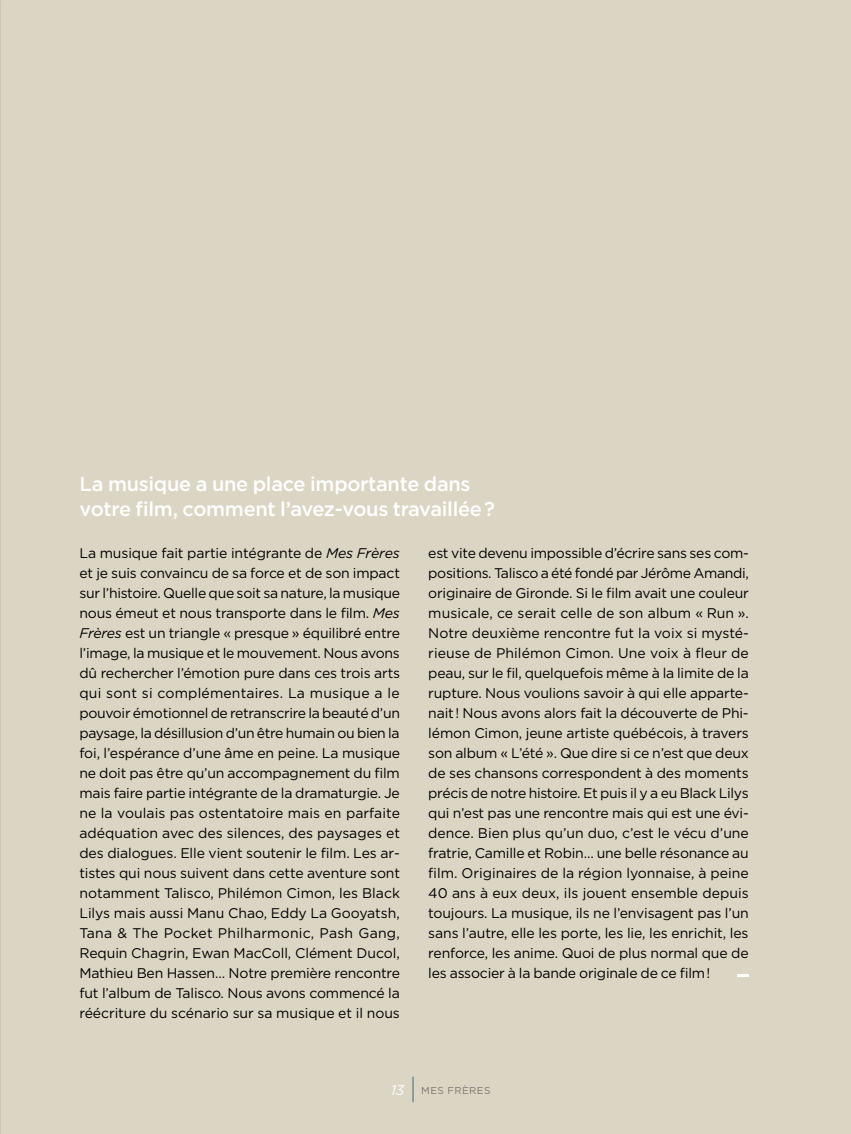
<style>
.page{position:relative;width:851px;height:1134px;background:#fff}
.page>*{position:absolute;margin:0;border:0;box-sizing:border-box;transform-origin:0 0}
.t1{font:500 20px/25px "Gotham";letter-spacing:-.015em;color:#fff}
.t2{font:14px/20px "Gotham";letter-spacing:-.01em;color:#000;text-align:justify}
.t3{font:10px "Gotham";letter-spacing:.045em;color:#7c766f}
.s1{font-style:italic}
.s2{font-style:italic;font-size:14px;color:#fff}
</style>
<div class="page">
<div style="left:0;top:0;width:850px;height:1134px;background:#dbd5c4"></div>
<svg style="left:412px;top:1077px;width:1px;height:25px"></svg>
<svg style="left:737px;top:974px;width:11px;height:2px"></svg>
<img style="left:0;top:0;width:1px;height:1134px">
<h1 class="t1" style="left:80px;top:471px;width:416px">La musique a une place importante dans votre film, comment l’avez-vous travaillée ?</h1>
<p class="t2" style="left:79px;top:542px;width:322px">La musique fait partie intégrante de <span class="s1">Mes Frères </span>et je suis convaincu de sa force et de son impact sur l’histoire. Quelle que soit sa nature, la musique nous émeut et nous transporte dans le film. <span class="s1">Mes Frères</span> est un triangle « presque » équilibré entre l’image, la musique et le mouvement. Nous avons dû rechercher l’émotion pure dans ces trois arts qui sont si complémentaires. La musique a le pouvoir émotionnel de retranscrire la beauté d’un paysage, la désillusion d’un être humain ou bien la foi, l’espérance d’une âme en peine. La musique ne doit pas être qu’un accompagnement du film mais faire partie intégrante de la dramaturgie. Je ne la voulais pas ostentatoire mais en parfaite adéquation avec des silences, des paysages et des dialogues. Elle vient soutenir le film. Les ar&shy;tistes qui nous suivent dans cette aventure sont notamment Talisco, Philémon Cimon, les Black Lilys mais aussi Manu Chao, Eddy La Gooyatsh, Tana &amp; The Pocket Philharmonic, Pash Gang, Requin Chagrin, Ewan MacColl, Clément Ducol, Mathieu Ben Hassen… Notre première rencontre fut l’album de Talisco. Nous avons commencé la réécriture du scénario sur sa musique et il nous</p>
<p class="t2" style="left:428px;top:542px;width:322px">est vite devenu impossible d’écrire sans ses com&shy;positions. Talisco a été fondé par Jérôme Amandi, originaire de Gironde. Si le film avait une couleur musicale, ce serait celle de son album « Run ».<br>Notre deuxième rencontre fut la voix si mysté&shy;rieuse de Philémon Cimon. Une voix à fleur de peau, sur le fil, quelquefois même à la limite de la rupture. Nous voulions savoir à qui elle apparte&shy;nait ! Nous avons alors fait la découverte de Phi&shy;lémon Cimon, jeune artiste québécois, à travers son album « L’été ». Que dire si ce n’est que deux de ses chansons correspondent à des moments précis de notre histoire. Et puis il y a eu Black Lilys qui n’est pas une rencontre mais qui est une évi&shy;dence. Bien plus qu’un duo, c’est le vécu d’une fratrie, Camille et Robin… une belle résonance au film. Originaires de la région lyonnaise, à peine 40 ans à eux deux, ils jouent ensemble depuis toujours. La musique, ils ne l’envisagent pas l’un sans l’autre, elle les porte, les lie, les enrichit, les renforce, les anime. Quoi de plus normal que de les associer à la bande originale de ce film !</p>
<p class="t3" style="left:391px;top:1083px;width:101px"><span class="s2">13</span> MES FRÈRES</p>
</div>
